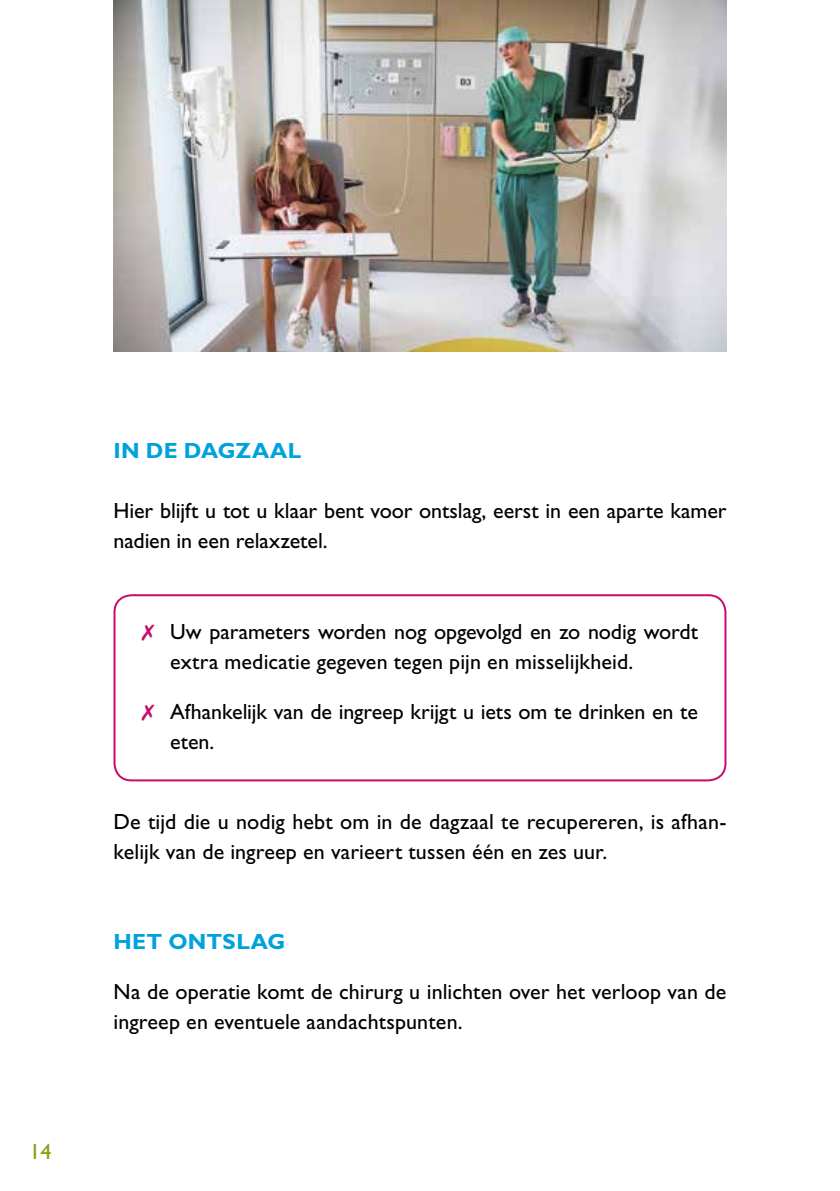
<style>
.page{position:relative;width:840px;height:1191px;background:#fff}
.page>*{position:absolute;margin:0;border:0;box-sizing:border-box;transform-origin:0 0}
.t1{font:22px/30px "Gill Sans Std";color:#000}
.t2{font:700 22px "Gill Sans Std";letter-spacing:.01em;color:#00a2dc}
.t3{font:22px "Gill Sans Std";color:#86a315}
.s1{color:#c70c6f}
</style>
<div class="page">
<img style="left:113px;top:0;width:613px;height:351px">
<div style="left:113px;top:594px;width:613px;height:187px;border:2px solid #c70c6f;border-radius:17px"></div>
<p class="t3" style="left:29px;top:1138px;width:23px">14</p>
<p class="t2" style="left:113px;top:438px;width:189px">IN DE DAGZAAL</p>
<p class="t1" style="left:113px;top:496px;width:614px">Hier blijft u tot u klaar bent voor ontslag, eerst in een aparte kamer nadien in een relaxzetel.</p>
<p class="t1" style="left:170px;top:616px;width:529px;text-indent:-28px"><span class="s1">✗</span> Uw parameters worden nog opgevolgd en zo nodig wordt extra medicatie gegeven tegen pijn en misselijkheid.</p>
<p class="t1" style="left:170px;top:696px;width:529px;text-indent:-28px"><span class="s1">✗</span> Afhankelijk van de ingreep krijgt u iets om te drinken en te eten.</p>
<p class="t1" style="left:113px;top:806px;width:614px">De tijd die u nodig hebt om in de dagzaal te recupereren, is afhan&shy;kelijk van de ingreep en varieert tussen één en zes uur.</p>
<p class="t2" style="left:113px;top:928px;width:173px">HET ONTSLAG</p>
<p class="t1" style="left:113px;top:976px;width:614px">Na de operatie komt de chirurg u inlichten over het verloop van de ingreep en eventuele aandachtspunten.</p>
</div>
